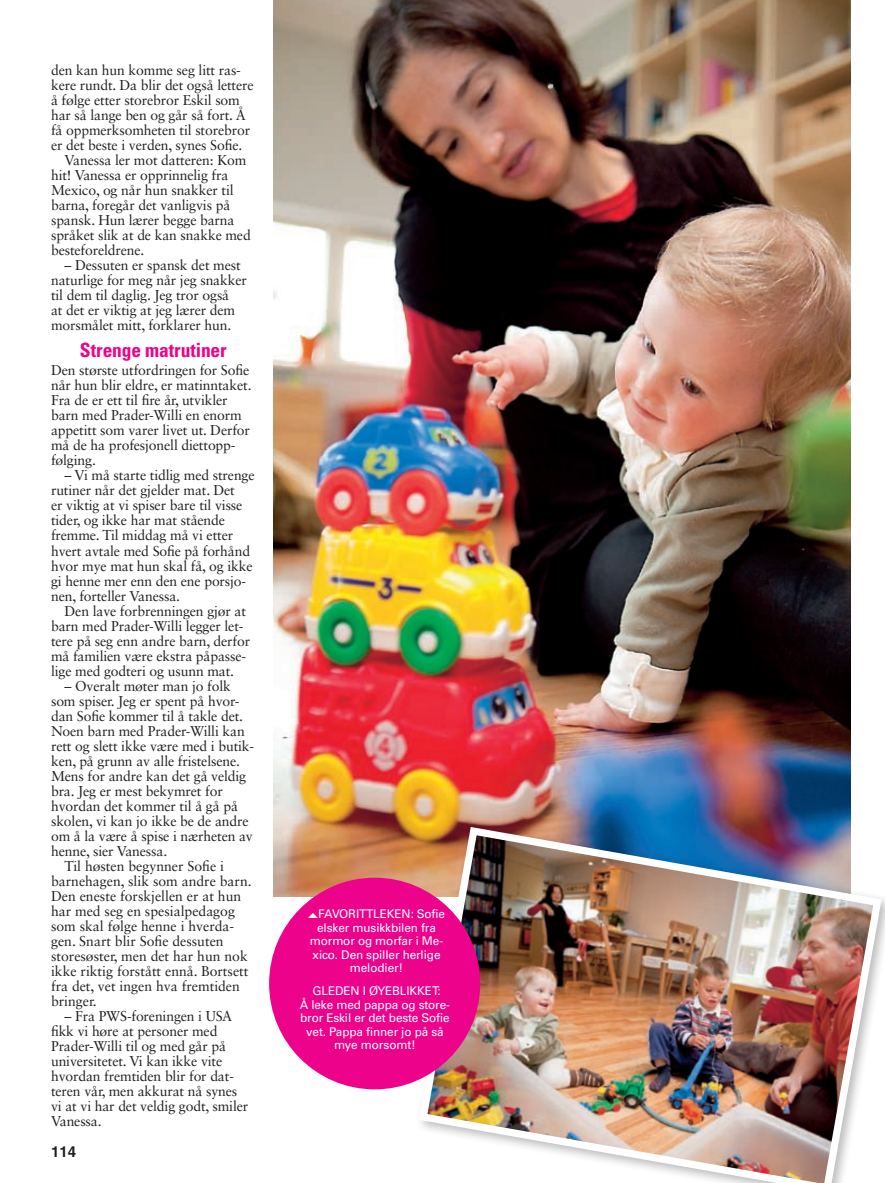
<style>
.page{position:relative;width:885px;height:1183px;background:#fff}
.page>*{position:absolute;margin:0;border:0;box-sizing:border-box;transform-origin:0 0}
.t1{font:700 condensed 19.5px "Univers LT Std";letter-spacing:-.005em;color:#ed028c}
.t2{font:700 15px "Helvetica";color:#231f20}
.t3{font:14.25px/15px "Sabon LT Std";letter-spacing:-.01em;color:#231f20}
.t4{font:12px/13.5px "Univers LT Std";letter-spacing:-.01em;color:#fff;text-align:center}
</style>
<div class="page">
<img style="left:273px;top:0;width:577px;height:896px">
<img style="left:415px;top:822px;width:469px;height:360px">
<div style="left:269px;top:877px;width:211px;height:212px;background:#ed028c;border-radius:50%"></div>
<p class="t3" style="left:51px;top:62px;width:191px">den kan hun komme seg litt ras-</p>
<p class="t3" style="left:51px;top:77px;width:204px">kere rundt. Da blir det også lettere</p>
<p class="t3" style="left:51px;top:92px;width:190px">å følge etter storebror Eskil som</p>
<p class="t3" style="left:51px;top:107px;width:196px">har så lange ben og går så fort. Å</p>
<p class="t3" style="left:51px;top:122px;width:200px">få oppmerksomheten til storebror</p>
<p class="t3" style="left:51px;top:137px;width:193px">er det beste i verden, synes Sofie.</p>
<p class="t3" style="left:65px;top:152px;width:183px">Vanessa ler mot datteren: Kom</p>
<p class="t3" style="left:51px;top:167px;width:179px">hit! Vanessa er opprinnelig fra</p>
<p class="t3" style="left:51px;top:182px;width:184px">Mexico, og når hun snakker til</p>
<p class="t3" style="left:51px;top:197px;width:181px">barna, foregår det vanligvis på</p>
<p class="t3" style="left:51px;top:212px;width:185px">spansk. Hun lærer begge barna</p>
<p class="t3" style="left:51px;top:227px;width:201px">språket slik at de kan snakke med</p>
<p class="t3" style="left:51px;top:242px;width:95px">besteforeldrene.</p>
<p class="t3" style="left:51px;top:257px;width:197px;text-indent:14px">– Dessuten er spansk det mest naturlige for meg når jeg snakker til dem til daglig. Jeg tror også<br>at det er viktig at jeg lærer dem morsmålet mitt, forklarer hun.</p>
<h1 class="t1" style="left:80px;top:338px;width:148px">Strenge matrutiner</h1>
<p class="t3" style="left:51px;top:362px;width:202px">Den største utfordringen for Sofie når hun blir eldre, er matinntaket.<br>Fra de er ett til fire år, utvikler barn med Prader-Willi en enorm appetitt som varer livet ut. Derfor må de ha profesjonell diettopp&shy;følging.</p>
<p class="t3" style="left:51px;top:467px;width:205px;text-indent:14px">– Vi må starte tidlig med strenge rutiner når det gjelder mat. Det<br>er viktig at vi spiser bare til visse tider, og ikke har mat stående fremme. Til middag må vi etter hvert avtale med Sofie på forhånd hvor mye mat hun skal få, og ikke gi henne mer enn den ene porsjo&shy;nen, forteller Vanessa.</p>
<p class="t3" style="left:51px;top:602px;width:200px;text-indent:14px">Den lave forbrenningen gjør at barn med Prader-Willi legger let&shy;tere på seg enn andre barn, derfor må familien være ekstra påpasse&shy;lige med godteri og usunn mat.</p>
<p class="t3" style="left:65px;top:678px;width:168px">– Overalt møter man jo folk</p>
<p class="t3" style="left:51px;top:693px;width:190px">som spiser. Jeg er spent på hvor-</p>
<p class="t3" style="left:51px;top:708px;width:193px">dan Sofie kommer til å takle det.</p>
<p class="t3" style="left:51px;top:723px;width:195px">Noen barn med Prader-Willi kan</p>
<p class="t3" style="left:51px;top:738px;width:205px">rett og slett ikke være med i butik-</p>
<p class="t3" style="left:51px;top:753px;width:190px">ken, på grunn av alle fristelsene.</p>
<p class="t3" style="left:51px;top:768px;width:197px">Mens for andre kan det gå veldig</p>
<p class="t3" style="left:51px;top:783px;width:173px">bra. Jeg er mest bekymret for</p>
<p class="t3" style="left:51px;top:798px;width:188px">hvordan det kommer til å gå på</p>
<p class="t3" style="left:51px;top:813px;width:199px">skolen, vi kan jo ikke be de andre</p>
<p class="t3" style="left:51px;top:828px;width:203px">om å la være å spise i nærheten av</p>
<p class="t3" style="left:51px;top:843px;width:118px">henne, sier Vanessa.</p>
<p class="t3" style="left:65px;top:858px;width:161px">Til høsten begynner Sofie i</p>
<p class="t3" style="left:51px;top:873px;width:202px">barnehagen, slik som andre barn.</p>
<p class="t3" style="left:51px;top:888px;width:192px">Den eneste forskjellen er at hun</p>
<p class="t3" style="left:51px;top:903px;width:185px">har med seg en spesialpedagog</p>
<p class="t3" style="left:51px;top:918px;width:185px">som skal følge henne i hverda-</p>
<p class="t3" style="left:51px;top:933px;width:174px">gen. Snart blir Sofie dessuten</p>
<p class="t3" style="left:51px;top:948px;width:198px">storesøster, men det har hun nok</p>
<p class="t3" style="left:51px;top:963px;width:199px">ikke riktig forstått ennå. Bortsett</p>
<p class="t3" style="left:51px;top:978px;width:190px">fra det, vet ingen hva fremtiden</p>
<p class="t3" style="left:51px;top:993px;width:47px">bringer.</p>
<p class="t3" style="left:51px;top:1008px;width:199px;text-indent:14px">– Fra PWS-foreningen i USA fikk vi høre at personer med<br>Prader-Willi til og med går på universitetet. Vi kan ikke vite hvordan fremtiden blir for dat&shy;teren vår, men akkurat nå synes vi at vi har det veldig godt, smiler<br>Vanessa.</p>
<p class="t2" style="left:51px;top:1141px;width:27px">114</p>
<p class="t4" style="left:308px;top:907px;width:139px">▲FAVORITTLEKEN: Sofie elsker musikkbilen fra mormor og morfar i Me&shy;xico. Den spiller herlige melodier!</p>
<p class="t4" style="left:300px;top:984px;width:152px">GLEDEN I ØYEBLIKKET:<br>Å leke med pappa og store&shy;bror Eskil er det beste Sofie vet. Pappa finner jo på så mye morsomt!</p>
</div>
